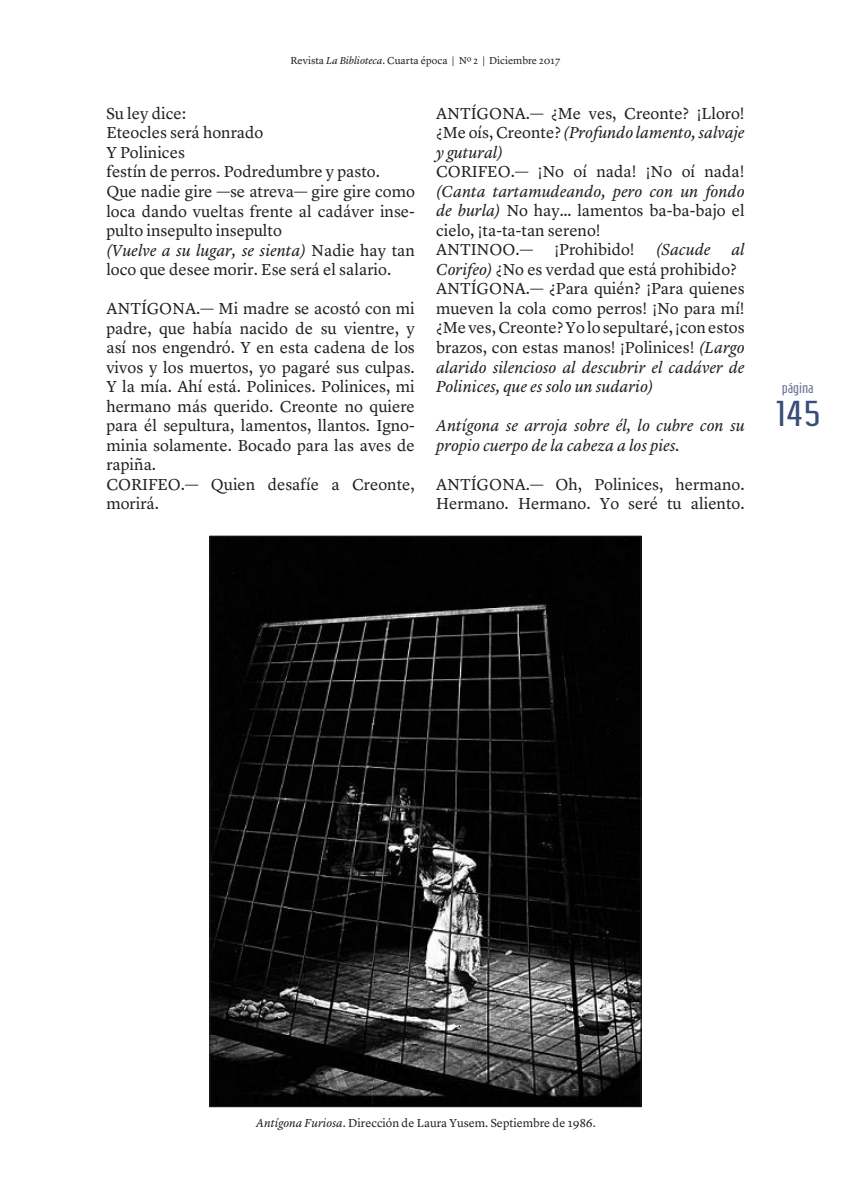
<style>
.page{position:relative;width:851px;height:1191px;background:#fff}
.page>*{position:absolute;margin:0;border:0;box-sizing:border-box;transform-origin:0 0}
.t1{font:36px "Homenaje";color:#384d79}
.t2{font:16.5px/19.5px "Lyon Text";color:#231f20}
.t3{font:italic 16.5px/19.5px "Lyon Text";color:#231f20}
.t4{font:15px "Homenaje";color:#6c7295}
.t5{font:12px "Lyon Text";color:#231f20}
.t6{font:10.5px "Lyon Text";color:#231f20}
.s1{font-style:italic}
</style>
<div class="page">
<img style="left:212px;top:538px;width:427px;height:566px">
<p class="t6" style="left:290px;top:52px;width:271px">Revista <span class="s1">La Biblioteca</span>. Cuarta época | Nº 2 | Diciembre 2017</p>
<p class="t2" style="left:106px;top:102px;width:310px">Su ley dice:<br>Eteocles será honrado<br>Y Polinices<br>festín de perros. Podredumbre y pasto.<br>Que nadie gire —se atreva— gire gire como loca dando vueltas frente al cadáver inse&shy;pulto insepulto insepulto<br><span class="s1">(Vuelve a su lugar, se sienta)</span> Nadie hay tan loco que desee morir. Ese será el salario.</p>
<p class="t2" style="left:106px;top:297px;width:310px">ANTÍGONA.— Mi madre se acostó con mi padre, que había nacido de su vientre, y así nos engendró. Y en esta cadena de los vivos y los muertos, yo pagaré sus culpas.<br>Y la mía. Ahí está. Polinices. Polinices, mi hermano más querido. Creonte no quiere para él sepultura, lamentos, llantos. Igno&shy;minia solamente. Bocado para las aves de rapiña.<br>CORIFEO.— Quien desafíe a Creonte, morirá.</p>
<p class="t2" style="left:436px;top:102px;width:310px;text-align:justify">ANTÍGONA.— ¿Me ves, Creonte? ¡Lloro! ¿Me oís, Creonte? <span class="s1">(Profundo lamento, salvaje y gutural)</span></p>
<p class="t2" style="left:436px;top:161px;width:310px">CORIFEO.— ¡No oí nada! ¡No oí nada!</p>
<p class="t2" style="left:436px;top:180px;width:310px"><span class="s1">(Canta tartamudeando, pero con un fondo de burla)</span> No hay… lamentos ba-ba-bajo el cielo, ¡ta-ta-tan sereno!<br>ANTINOO.—</p>
<p class="t2" style="left:436px;top:239px;width:310px;text-indent:295px"><span class="s1">al Corifeo)</span> ¿No es verdad que está prohibido?<br>ANTÍGONA.— ¿Para quién? ¡Para quienes mueven la cola como perros! ¡No para mí! ¿Me ves, Creonte? Yo lo sepultaré, ¡con estos brazos, con estas manos! ¡Polinices! <span class="s1">(Largo alarido silencioso al descubrir el cadáver de Polinices, que es solo un sudario)</span></p>
<p class="t3" style="left:436px;top:414px;width:310px">Antígona se arroja sobre él, lo cubre con su propio cuerpo de la cabeza a los pies.</p>
<p class="t2" style="left:436px;top:473px;width:310px">ANTÍGONA.— Oh, Polinices, hermano.<br>Hermano. Hermano. Yo seré tu aliento.</p>
<p class="t2" style="left:554px;top:239px;width:82px">¡Prohibido!</p>
<p class="t3" style="left:656px;top:239px;width:56px">(Sacude</p>
<p class="t4" style="left:781px;top:380px;width:33px">página</p>
<h1 class="t1" style="left:774px;top:393px;width:47px">145</h1>
<p class="t5" style="left:256px;top:1113px;width:341px"><span class="s1">Antígona Furiosa</span>. Dirección de Laura Yusem. Septiembre de 1986.</p>
</div>
